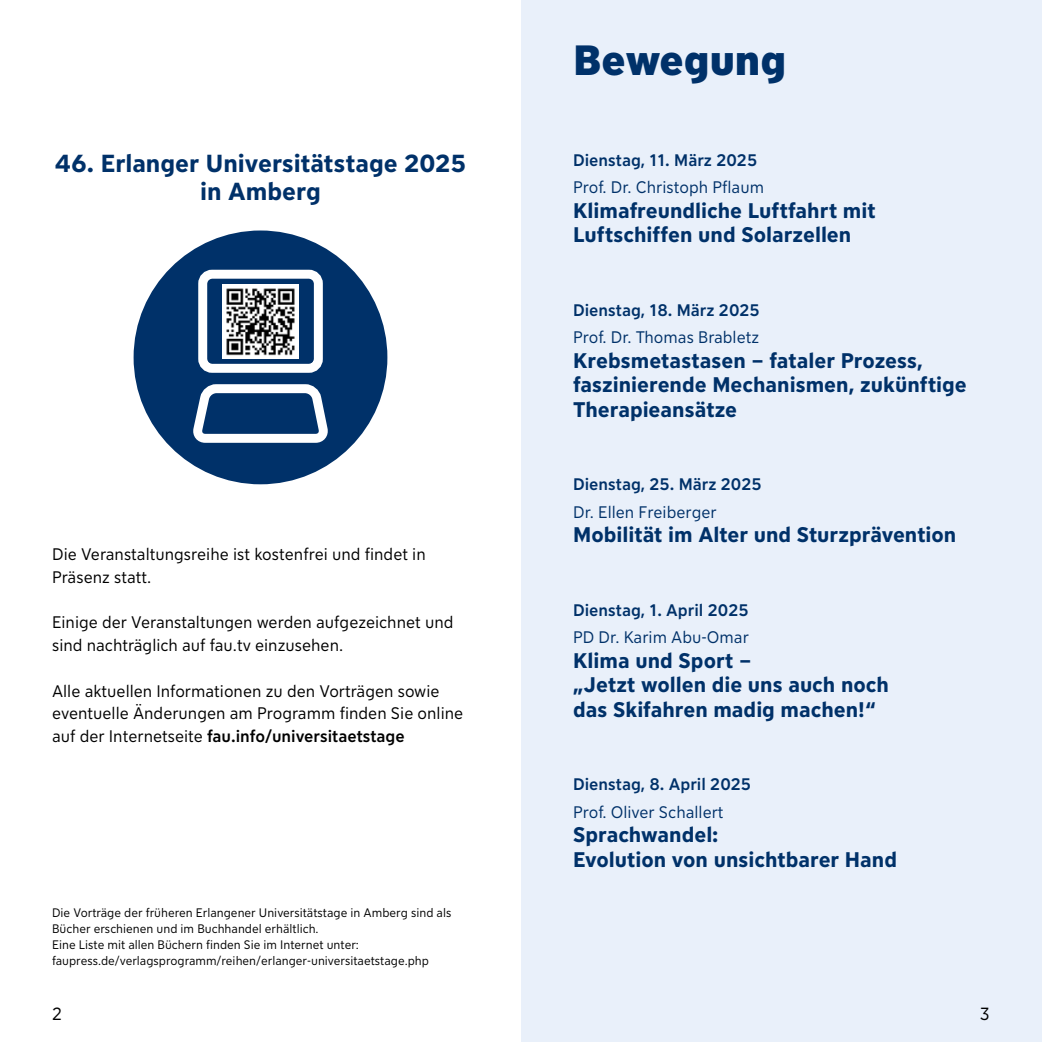
<style>
.page{position:relative;width:1042px;height:1042px;background:#fff}
.page>*{position:absolute;margin:0;border:0;box-sizing:border-box;transform-origin:0 0}
.t1{font:900 42px "FAU Sans";color:#003169}
.t2{font:700 24.5px/28px "FAU Sans";color:#003169;text-align:center}
.t3{font:700 21px/24.5px "FAU Sans";color:#003169}
.t4{font:17.5px "FAU Sans";color:#000}
.t5{font:16.62px/22.8px "FAU Sans";color:#000}
.t6{font:16.62px "FAU Sans";color:#003169}
.t7{font:500 16.62px "FAU Sans";color:#003169}
.t8{font:12.25px/15.9px "FAU Sans";color:#000}
.s1{font-weight:500}
</style>
<div class="page">
<div style="left:521px;top:0;width:521px;height:1042px;background:#e9f0fa"></div>
<div style="left:134px;top:230px;width:253px;height:254px;background:#003169;border-radius:50%"></div>
<img style="left:223px;top:284px;width:75px;height:75px">
<div style="left:198px;top:270px;width:125px;height:103px;border:9px solid #fff;border-radius:9px"></div>
<svg style="left:193px;top:384px;width:135px;height:59px"></svg>
<h2 class="t2" style="left:55px;top:148px;width:413px">46. Erlanger Universitätstage 2025 in Amberg</h2>
<p class="t5" style="left:52px;top:542px;width:375px">Die Veranstaltungsreihe ist kostenfrei und findet in<br>Präsenz statt.</p>
<p class="t5" style="left:52px;top:610px;width:403px">Einige der Veranstaltungen werden aufgezeichnet und sind nachträglich auf fau.tv einzusehen.</p>
<p class="t5" style="left:52px;top:678px;width:413px">Alle aktuellen Informationen zu den Vorträgen sowie eventuelle Änderungen am Programm finden Sie online auf der Internetseite <span class="s1">fau.info/universitaetstage</span></p>
<p class="t8" style="left:52px;top:904px;width:401px">Die Vorträge der früheren Erlangener Universitätstage in Amberg sind als Bücher erschienen und im Buchhandel erhältlich.<br>Eine Liste mit allen Büchern finden Sie im Internet unter: faupress.de/verlagsprogramm/reihen/erlanger-universitaetstage.php</p>
<h1 class="t1" style="left:573px;top:30px;width:215px">Bewegung</h1>
<p class="t7" style="left:573px;top:148px;width:186px">Dienstag, 11. März 2025</p>
<p class="t6" style="left:573px;top:176px;width:192px">Prof. Dr. Christoph Pflaum</p>
<p class="t3" style="left:573px;top:197px;width:304px">Klimafreundliche Luftfahrt mit<br>Luftschiffen und Solarzellen</p>
<p class="t7" style="left:573px;top:298px;width:188px">Dienstag, 18. März 2025</p>
<p class="t6" style="left:573px;top:325px;width:188px">Prof. Dr. Thomas Brabletz</p>
<p class="t3" style="left:573px;top:347px;width:395px">Krebsmetastasen – fataler Prozess, faszinierende Mechanismen, zukünftige<br>Therapieansätze</p>
<p class="t7" style="left:573px;top:472px;width:190px">Dienstag, 25. März 2025</p>
<p class="t6" style="left:573px;top:500px;width:145px">Dr. Ellen Freiberger</p>
<p class="t3" style="left:573px;top:521px;width:385px">Mobilität im Alter und Sturzprävention</p>
<p class="t7" style="left:573px;top:597px;width:177px">Dienstag, 1. April 2025</p>
<p class="t6" style="left:573px;top:625px;width:177px">PD Dr. Karim Abu-Omar</p>
<p class="t3" style="left:573px;top:647px;width:317px">Klima und Sport –<br>„Jetzt wollen die uns auch noch das Skifahren madig machen!“</p>
<p class="t7" style="left:573px;top:772px;width:180px">Dienstag, 8. April 2025</p>
<p class="t6" style="left:573px;top:800px;width:152px">Prof. Oliver Schallert</p>
<p class="t3" style="left:573px;top:821px;width:325px">Sprachwandel:<br>Evolution von unsichtbarer Hand</p>
<p class="t4" style="left:52px;top:1001px;width:12px">2</p>
<p class="t4" style="left:980px;top:1001px;width:11px">3</p>
</div>
